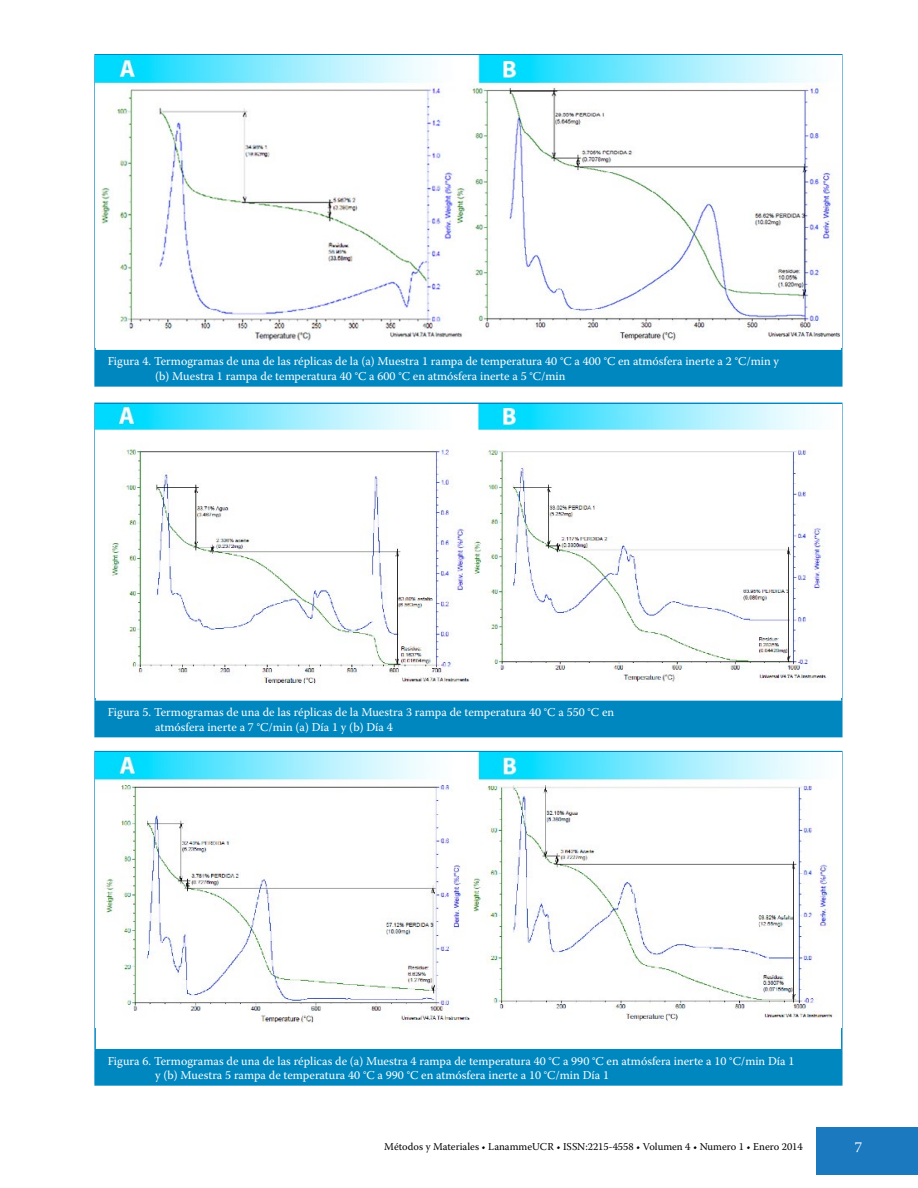
<style>
.page{position:relative;width:918px;height:1188px;background:#fff}
.page>*{position:absolute;margin:0;border:0;box-sizing:border-box;transform-origin:0 0}
.t1{font:15px "Warnock Pro";color:#fff}
.t2{font:12px/14.4px "Warnock Pro";color:#fff}
.t3{font:10.5px "Warnock Pro";color:#000}
</style>
<div class="page">
<div style="left:816px;top:1127px;width:102px;height:47px;background:#1a79bf"></div>
<div style="left:95px;top:701px;width:747px;height:36px;background:#0087bf"></div>
<hr style="left:94px;top:701px;width:749px;height:1px;background:#0087bf">
<hr style="left:94px;top:702px;width:2px;height:34px;background:#0087bf">
<hr style="left:841px;top:702px;width:2px;height:34px;background:#0087bf">
<hr style="left:94px;top:736px;width:749px;height:1px;background:#0087bf">
<hr style="left:94px;top:403px;width:749px;height:1px;background:#0087bf">
<hr style="left:94px;top:404px;width:2px;height:297px;background:#0087bf">
<hr style="left:841px;top:404px;width:2px;height:297px;background:#0087bf">
<img style="left:96px;top:404px;width:731px;height:280px">
<div style="left:95px;top:1050px;width:747px;height:35px;background:#0087bf"></div>
<hr style="left:94px;top:1049px;width:749px;height:1px;background:#0087bf">
<hr style="left:94px;top:1050px;width:2px;height:34px;background:#0087bf">
<hr style="left:841px;top:1050px;width:2px;height:34px;background:#0087bf">
<hr style="left:94px;top:1084px;width:749px;height:2px;background:#0087bf">
<hr style="left:94px;top:751px;width:749px;height:1px;background:#0087bf">
<hr style="left:94px;top:752px;width:2px;height:297px;background:#0087bf">
<hr style="left:841px;top:752px;width:2px;height:297px;background:#0087bf">
<img style="left:96px;top:752px;width:737px;height:272px">
<div style="left:95px;top:351px;width:747px;height:35px;background:#0087bf"></div>
<hr style="left:94px;top:350px;width:749px;height:1px;background:#0087bf">
<hr style="left:94px;top:351px;width:2px;height:34px;background:#0087bf">
<hr style="left:841px;top:351px;width:2px;height:34px;background:#0087bf">
<hr style="left:94px;top:385px;width:749px;height:2px;background:#0087bf">
<hr style="left:94px;top:54px;width:749px;height:2px;background:#0087bf">
<hr style="left:94px;top:56px;width:2px;height:294px;background:#0087bf">
<hr style="left:841px;top:56px;width:2px;height:294px;background:#0087bf">
<img style="left:96px;top:56px;width:744px;height:287px">
<p class="t2" style="left:155px;top:354px;width:625px;text-indent:-47px">Figura 4. Termogramas de una de las réplicas de la (a) Muestra 1 rampa de temperatura 40 °C a 400 °C en atmósfera inerte a 2 °C/min y (b) Muestra 1 rampa de temperatura 40 °C a 600 °C en atmósfera inerte a 5 °C/min</p>
<p class="t2" style="left:155px;top:705px;width:461px;text-indent:-47px">Figura 5. Termogramas de una de las réplicas de la Muestra 3 rampa de temperatura 40 °C a 550 °C en atmósfera inerte a 7 °C/min (a) Día 1 y (b) Día 4</p>
<p class="t2" style="left:155px;top:1053px;width:641px;text-indent:-47px">Figura 6. Termogramas de una de las réplicas de (a) Muestra 4 rampa de temperatura 40 °C a 990 °C en atmósfera inerte a 10 °C/min Día 1 y (b) Muestra 5 rampa de temperatura 40 °C a 990 °C en atmósfera inerte a 10 °C/min Día 1</p>
<p class="t3" style="left:384px;top:1140px;width:420px">Métodos y Materiales • LanammeUCR • ISSN:2215-4558 • Volumen 4 • Numero 1 • Enero 2014</p>
<p class="t1" style="left:855px;top:1138px;width:9px">7</p>
</div>
